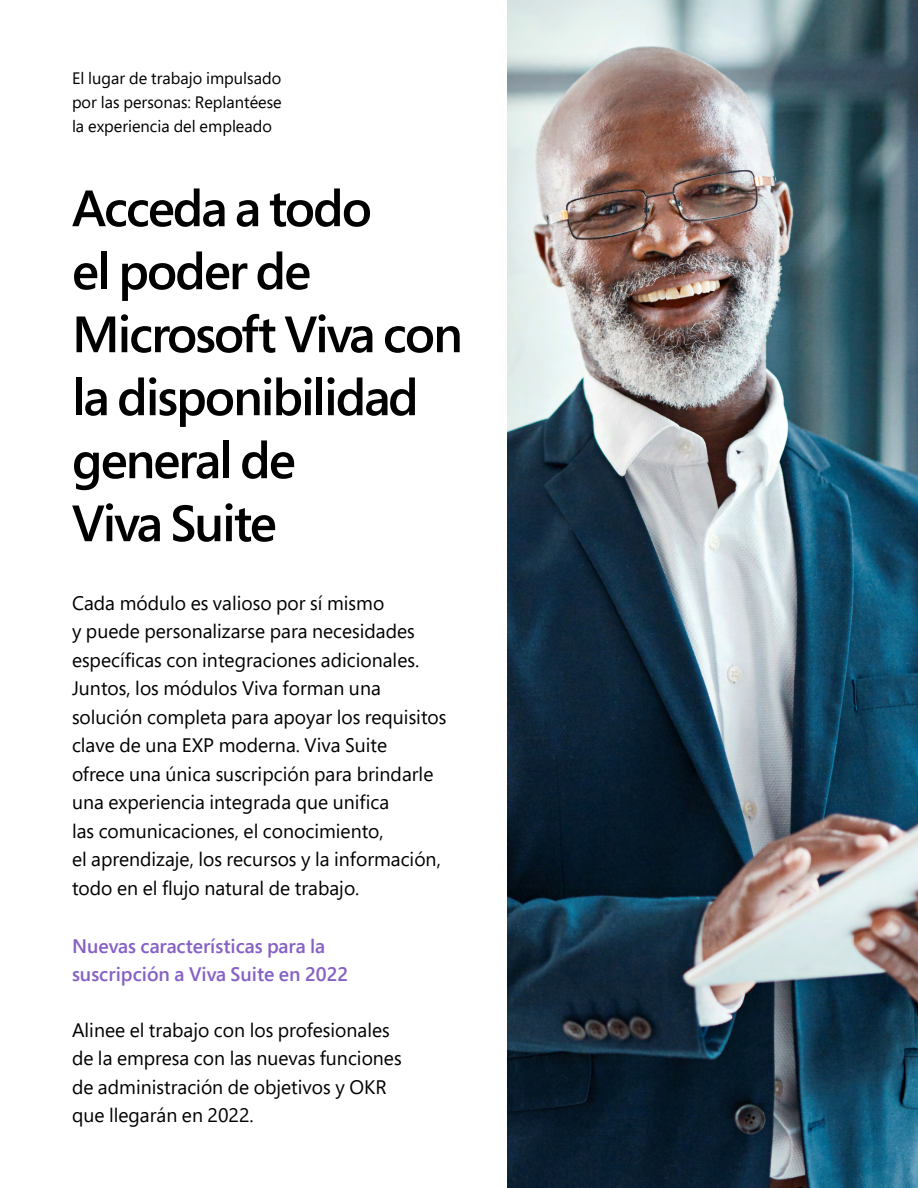
<style>
.page{position:relative;width:918px;height:1188px;background:#fff}
.page>*{position:absolute;margin:0;border:0;box-sizing:border-box;transform-origin:0 0}
.Big_title{font:600 51px/63px "Segoe Pro";letter-spacing:-.04em;color:#000}
.P_14_22{font:19.5px/28.5px "Segoe Pro";color:#000}
.P_14_22-2{font:600 19.5px/28.5px "Segoe Pro";color:#8661c5}
.t1{font:16.5px/24px "Segoe Pro";color:#000;text-align:justify}
</style>
<div class="page">
<img style="left:507px;top:0;width:411px;height:1188px">
<p class="t1" style="left:72px;top:66px;width:211px">El lugar de trabajo impulsado por las personas: Replantéese la experiencia del empleado</p>
<p class="Big_title" style="left:72px;top:175px;width:392px">Acceda a todo<br>el poder de<br>Microsoft Viva con la disponibilidad general de<br>Viva Suite</p>
<p class="P_14_22" style="left:72px;top:588px;width:376px">Cada módulo es valioso por sí mismo<br>y puede personalizarse para necesidades específicas con integraciones adicionales.<br>Juntos, los módulos Viva forman una solución completa para apoyar los requisitos clave de una EXP moderna. Viva Suite<br>ofrece una única suscripción para brindarle una experiencia integrada que unifica<br>las comunicaciones, el conocimiento,<br>el aprendizaje, los recursos y la información, todo en el flujo natural de trabajo.</p>
<p class="P_14_22-2" style="left:72px;top:931px;width:278px">Nuevas características para la suscripción a Viva Suite en 2022</p>
<p class="P_14_22" style="left:72px;top:1015px;width:331px">Alinee el trabajo con los profesionales de la empresa con las nuevas funciones de administración de objetivos y OKR que llegarán en 2022.</p>
</div>
